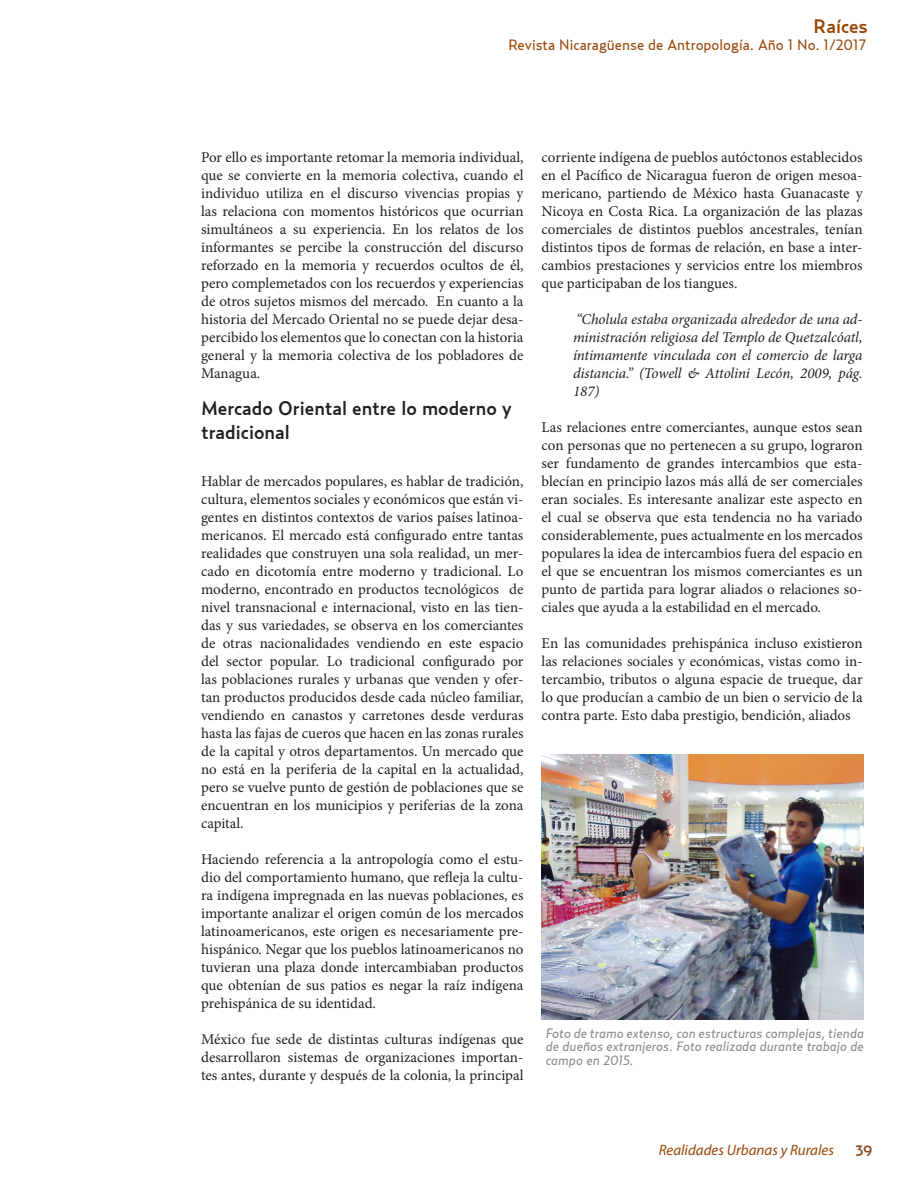
<style>
.page{position:relative;width:918px;height:1188px;background:#fff}
.page>*{position:absolute;margin:0;border:0;box-sizing:border-box;transform-origin:0 0}
.t1{font:500 19.5px/24px "Relay";color:#231f20}
.t2{font:500 19.5px "Relay";color:#9a4606}
.t3{font:15px/18px "Minion Pro";color:#231f20;text-align:justify}
.t4{font:italic 15px/18px "Minion Pro";letter-spacing:-.005em;color:#231f20;text-align:justify}
.t5{font:15px "Relay";color:#9a4606}
.t6{font:italic 15px "Myriad Pro";color:#9a4606}
.t7{font:500 15px "Relay";color:#8d4820}
.t8{font:italic 13.5px/13.5px "Relay";color:#87898c;text-align:justify}
</style>
<div class="page">
<img style="left:542px;top:754px;width:322px;height:266px">
<h1 class="t2" style="left:814px;top:14px;width:56px">Raíces</h1>
<p class="t5" style="left:508px;top:36px;width:359px">Revista Nicaragüense de Antropología. Año 1 No. 1/2017</p>
<p class="t3" style="left:201px;top:148px;width:324px">Por ello es importante retomar la memoria individual, que se convierte en la memoria colectiva, cuando el individuo utiliza en el discurso vivencias propias y las relaciona con momentos históricos que ocurrian simultáneos a su experiencia. En los relatos de los informantes se percibe la construcción del discurso reforzado en la memoria y recuerdos ocultos de él, pero complemetados con los recuerdos y experiencias de otros sujetos mismos del mercado. En cuanto a la historia del Mercado Oriental no se puede dejar desa&shy;percibido los elementos que lo conectan con la historia general y la memoria colectiva de los pobladores de Managua.</p>
<p class="t1" style="left:201px;top:396px;width:312px">Mercado Oriental entre lo moderno y tradicional</p>
<p class="t3" style="left:201px;top:472px;width:324px">Hablar de mercados populares, es hablar de tradición, cultura, elementos sociales y económicos que están vi&shy;gentes en distintos contextos de varios países latinoa&shy;mericanos. El mercado está configurado entre tantas realidades que construyen una sola realidad, un mer&shy;cado en dicotomía entre moderno y tradicional. Lo moderno, encontrado en productos tecnológicos de nivel transnacional e internacional, visto en las tien&shy;das y sus variedades, se observa en los comerciantes de otras nacionalidades vendiendo en este espacio del sector popular. Lo tradicional configurado por las poblaciones rurales y urbanas que venden y ofer&shy;tan productos producidos desde cada núcleo familiar, vendiendo en canastos y carretones desde verduras hasta las fajas de cueros que hacen en las zonas rurales de la capital y otros departamentos. Un mercado que no está en la periferia de la capital en la actualidad, pero se vuelve punto de gestión de poblaciones que se encuentran en los municipios y periferias de la zona capital.</p>
<p class="t3" style="left:201px;top:850px;width:324px">Haciendo referencia a la antropología como el estu&shy;dio del comportamiento humano, que refleja la cultu&shy;ra indígena impregnada en las nuevas poblaciones, es importante analizar el origen común de los mercados latinoamericanos, este origen es necesariamente pre&shy;hispánico. Negar que los pueblos latinoamericanos no tuvieran una plaza donde intercambiaban productos que obtenían de sus patios es negar la raíz indígena prehispánica de su identidad.</p>
<p class="t3" style="left:201px;top:1030px;width:324px">México fue sede de distintas culturas indígenas que desarrollaron sistemas de organizaciones importan&shy;tes antes, durante y después de la colonia, la principal</p>
<p class="t3" style="left:542px;top:148px;width:323px">corriente indígena de pueblos autóctonos establecidos en el Pacífico de Nicaragua fueron de origen mesoa&shy;mericano, partiendo de México hasta Guanacaste y Nicoya en Costa Rica. La organización de las plazas comerciales de distintos pueblos ancestrales, tenían distintos tipos de formas de relación, en base a inter&shy;cambios prestaciones y servicios entre los miembros que participaban de los tiangues.</p>
<p class="t4" style="left:573px;top:310px;width:291px">“Cholula estaba organizada alrededor de una ad&shy;ministración religiosa del Templo de Quetzalcóatl, íntimamente vinculada con el comercio de larga distancia.” (Towell &amp; Attolini Lecón, 2009, pág.<br>187)</p>
<p class="t3" style="left:542px;top:418px;width:323px">Las relaciones entre comerciantes, aunque estos sean con personas que no pertenecen a su grupo, lograron ser fundamento de grandes intercambios que esta&shy;blecían en principio lazos más allá de ser comerciales eran sociales. Es interesante analizar este aspecto en el cual se observa que esta tendencia no ha variado considerablemente, pues actualmente en los mercados populares la idea de intercambios fuera del espacio en el que se encuentran los mismos comerciantes es un punto de partida para lograr aliados o relaciones so&shy;ciales que ayuda a la estabilidad en el mercado.</p>
<p class="t3" style="left:542px;top:634px;width:323px">En las comunidades prehispánica incluso existieron las relaciones sociales y económicas, vistas como in&shy;tercambio, tributos o alguna espacie de trueque, dar lo que producían a cambio de un bien o servicio de la contra parte. Esto daba prestigio, bendición, aliados</p>
<p class="t8" style="left:546px;top:1026px;width:320px">Foto de tramo extenso, con estructuras complejas, tienda de dueños extranjeros. Foto realizada durante trabajo de campo en 2015.</p>
<p class="t6" style="left:659px;top:1141px;width:177px">Realidades Urbanas y Rurales</p>
<p class="t7" style="left:856px;top:1142px;width:18px">39</p>
</div>
